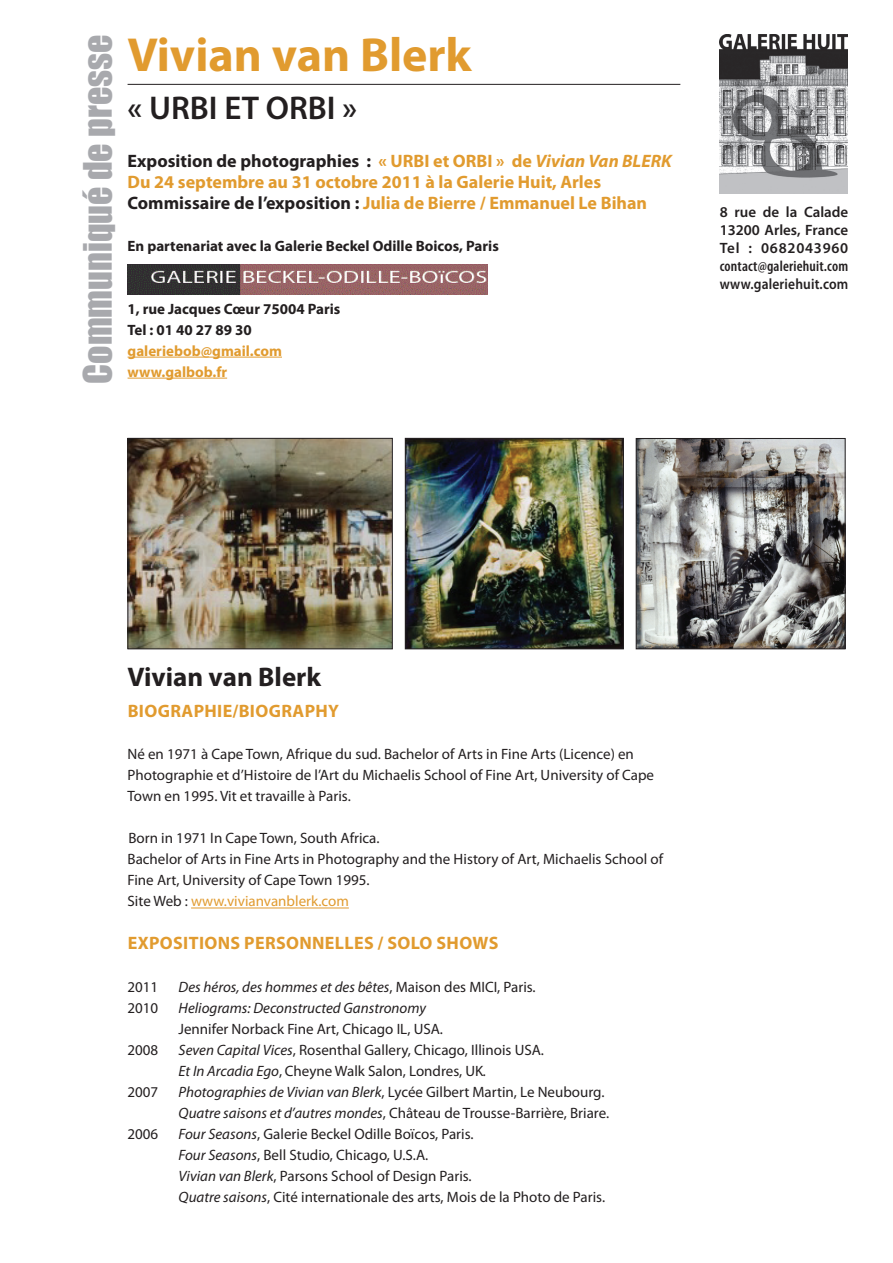
<style>
.page{position:relative;width:893px;height:1263px;background:#fff}
.page>*{position:absolute;margin:0;border:0;box-sizing:border-box;transform-origin:0 0}
.t1{font:700 48px "Myriad Pro";color:#e19b2f}
.t2{font:36px "Impact";color:#a8a9ad}
.t3{font:600 33px "Myriad Pro";color:#231f20}
.t4{font:700 27px "Myriad Pro";color:#231f20}
.t5{font:700 18px/21px "Myriad Pro";color:#e19b2f}
.t6{font:700 18px "Myriad Pro";letter-spacing:.02em;color:#e19b2f}
.t7{font:15px/21px "Myriad Pro";color:#231f20}
.t8{font:700 15px/21px "Myriad Pro";color:#231f20}
.t9{font:italic 15px "Myriad Pro";color:#231f20}
.t10{font:600 15px/18px "Myriad Pro";letter-spacing:.005em;color:#231f20;text-align:justify}
.t11{font:700 15px/21px "Myriad Pro";color:#e19b2f}
.t12{font:600 condensed 15px "Myriad Pro";letter-spacing:.015em;color:#231f20}
.t13{font:600 15px "Myriad Pro";letter-spacing:.005em;color:#231f20;scale:.9 1}
.s1{color:#231f20}
.s2{font-style:italic}
.s3{color:#e19b2f}
.s4{font-style:normal}
</style>
<div class="page">
<img style="left:720px;top:34px;width:127px;height:160px">
<hr style="left:128px;top:357px;width:154px;height:1px;background:#e19b2f">
<hr style="left:128px;top:378px;width:99px;height:1px;background:#e19b2f">
<hr style="left:191px;top:907px;width:158px;height:1px;background:#e19b2f">
<hr style="left:128px;top:84px;width:552px;height:1px;background:#231f20">
<img style="left:130px;top:440px;width:261px;height:207px">
<div style="left:128px;top:438px;width:265px;height:211px;border:1px solid #231f20"></div>
<img style="left:407px;top:440px;width:215px;height:207px">
<div style="left:405px;top:438px;width:219px;height:211px;border:1px solid #231f20"></div>
<img style="left:638px;top:440px;width:205px;height:207px">
<div style="left:636px;top:438px;width:209px;height:211px;border:1px solid #231f20"></div>
<img style="left:128px;top:265px;width:359px;height:30px">
<h2 class="t2" style="left:70px;top:384px;width:351px;rotate:-90deg">Communiqué de presse</h2>
<h1 class="t1" style="left:128px;top:24px;width:346px">Vivian van Blerk</h1>
<h3 class="t3" style="left:128px;top:87px;width:231px">« URBI ET ORBI »</h3>
<p class="t5" style="left:128px;top:149px;width:546px"><span class="s1">Exposition de photographies :</span> « URBI et ORBI » de <span class="s2">Vivian Van BLERK<br></span>Du 24 septembre au 31 octobre 2011 à la Galerie Huit, Arles<br><span class="s1">Commissaire de l’exposition :</span> Julia de Bierre / Emmanuel Le Bihan</p>
<p class="t8" style="left:128px;top:235px;width:373px">En partenariat avec la Galerie Beckel Odille Boicos, Paris</p>
<p class="t8" style="left:128px;top:298px;width:214px">1, rue Jacques Cœur 75004 Paris<br>Tel : 01 40 27 89 30</p>
<p class="t11" style="left:128px;top:340px;width:156px">galeriebob@gmail.com www.galbob.fr</p>
<p class="t10" style="left:720px;top:202px;width:130px">8 rue de la Calade 13200 Arles, France Tel : 0682043960</p>
<p class="t12" style="left:720px;top:257px;width:130px">contact@galeriehuit.com</p>
<p class="t13" style="left:720px;top:274px;width:144px">www.galeriehuit.com</p>
<h3 class="t4" style="left:128px;top:659px;width:195px">Vivian van Blerk</h3>
<p class="t5" style="left:128px;top:700px;width:23px">Biographie</p>
<p class="t5" style="left:233px;top:700px;width:30px">/Biograph</p>
<p class="t5" style="left:328px;top:700px;width:12px">y</p>
<p class="t7" style="left:128px;top:744px;width:528px">Né en 1971 à Cape Town, Afrique du sud. Bachelor of Arts in Fine Arts (Licence) en<br>Photographie et d’Histoire de l’Art du Michaelis School of Fine Art, University of Cape<br>Town en 1995. Vit et travaille à Paris.</p>
<p class="t7" style="left:128px;top:828px;width:537px">Born in 1971 In Cape Town, South Africa.<br>Bachelor of Arts in Fine Arts in Photography and the History of Art, Michaelis School of Fine Art, University of Cape Town 1995.<br>Site Web : <span class="s3">www.vivianvanblerk.com</span></p>
<p class="t6" style="left:128px;top:931px;width:372px">EXPOSITIONS PERSONNELLES / SOLO SHOWS</p>
<p class="t7" style="left:128px;top:976px;width:32px">2011</p>
<p class="t9" style="left:179px;top:977px;width:359px">Des héros, des hommes et des bêtes<span class="s4">, Maison des MICI, Paris.</span></p>
<p class="t7" style="left:128px;top:997px;width:32px">2010</p>
<p class="t9" style="left:179px;top:998px;width:249px">Heliograms: Deconstructed Ganstronomy</p>
<p class="t7" style="left:179px;top:1018px;width:266px">Jennifer Norback Fine Art, Chicago IL, USA.</p>
<p class="t7" style="left:128px;top:1039px;width:32px">2008</p>
<p class="t7" style="left:179px;top:1039px;width:367px"><span class="s2">Seven Capital Vices</span>, Rosenthal Gallery, Chicago, Illinois USA.<br><span class="s2">Et In Arcadia Ego</span>, Cheyne Walk Salon, Londres, UK<span class="s2">.</span></p>
<p class="t7" style="left:128px;top:1081px;width:32px">2007</p>
<p class="t7" style="left:179px;top:1081px;width:432px"><span class="s2">Photographies de Vivian van Blerk</span>, Lycée Gilbert Martin, Le Neubourg.<br><span class="s2">Quatre saisons et d’autres mondes</span>, Château de Trousse-Barrière, Briare.</p>
<p class="t7" style="left:128px;top:1123px;width:32px">2006</p>
<p class="t7" style="left:179px;top:1123px;width:428px"><span class="s2">Four Seasons</span>, Galerie Beckel Odille Boïcos, Paris.<br><span class="s2">Four Seasons</span>, Bell Studio, Chicago, U.S.A.<br><span class="s2">Vivian van Blerk</span>, Parsons School of Design Paris.<br><span class="s2">Quatre saisons</span>, Cité internationale des arts, Mois de la Photo de Paris.</p>
</div>
